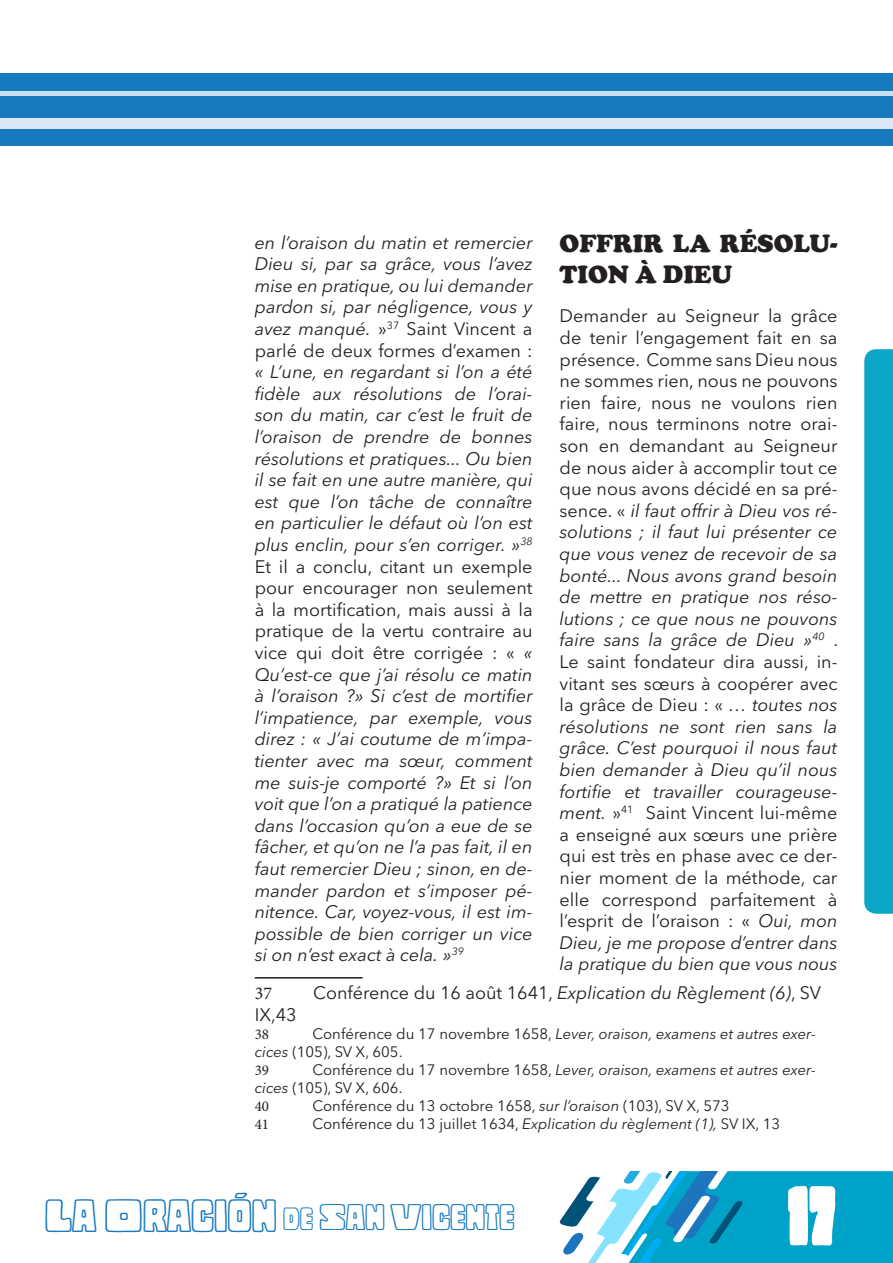
<style>
.page{position:relative;width:893px;height:1263px;background:#fff}
.page>*{position:absolute;margin:0;border:0;box-sizing:border-box;transform-origin:0 0}
.t1{font:78.75px "Copal Std Solid";color:#fff;scale:.67 1}
.t2{font:34.5px "Copal Std Outline";color:#1779bf}
.t3{font:900 25.5px/30.6px "Cooper";color:#231f20}
.t4{font:italic 18px/21.6px "Avenir Next LT Pro";color:#231f20;text-align:justify}
.t5{font:18px/21.6px "Avenir Next LT Pro";color:#231f20;text-align:justify}
.t6{font:18px "Minion Pro";color:#231f20}
.t7{font:15px/18px "Avenir Next LT Pro";color:#231f20}
.t8{font:15px "Minion Pro";color:#231f20}
.s1{font-style:italic}
.s2{font-style:normal}
.s3{font-size:43.5px}
.s4{font-size:30px}
</style>
<div class="page">
<div style="left:864px;top:349px;width:29px;height:565px;background:#0ca7c6"></div>
<div style="left:0;top:73px;width:893px;height:73px;background:#1779bf"></div>
<div style="left:0;top:91px;width:893px;height:5px;background:#c6deef"></div>
<div style="left:0;top:118px;width:893px;height:11px;background:#d9e9f4"></div>
<svg style="left:559px;top:1171px;width:334px;height:92px"></svg>
<hr style="left:255px;top:977px;width:108px;height:1px;background:#231f20">
<p class="t3" style="left:560px;top:228px;width:279px">OFFRIR LA RÉSOLU-<br>TION À DIEU</p>
<p class="t5" style="left:560px;top:305px;width:280px">Demander au Seigneur la grâce de tenir l’engagement fait en sa présence. Comme sans Dieu nous ne sommes rien, nous ne pouvons rien faire, nous ne voulons rien faire, nous terminons notre orai&shy;son en demandant au Seigneur de nous aider à accomplir tout ce que nous avons décidé en sa pré&shy;sence. « <span class="s1">il faut offrir à Dieu vos ré&shy;solutions ; il faut lui p résenter ce que vous venez de recevoir de sa bonté... Nous avons grand besoin de mettre en p ratique nos réso&shy;lutions ; ce que nous ne pouvons faire sans la grâce de Dieu »</span><sup>40</sup> .<br>Le saint fondateur dira aussi, in&shy;vitant ses sœurs à coopérer avec la grâce de Dieu : « <span class="s1">… toutes nos résolutions ne sont rien sans la grâce. C’est pourquoi il nous faut bien demander à Dieu qu’il nous fortifie et travailler courageuse&shy;ment.</span> »<sup>41</sup> Saint Vincent lui-même a enseigné aux sœurs une prière qui est très en phase avec ce der&shy;nier moment de la méthode, car elle correspond parfaitement à l’esprit de l’oraison : « <span class="s1">Oui, mon Dieu, je me propose d’entrer dans la pratique du bien que vous nous</span></p>
<p class="t4" style="left:255px;top:231px;width:280px">en l’oraison du matin et remercier Dieu si, par sa grâce, vous l’avez mise en pratique, ou lui demander pardon si, par négligence, vous y avez manqué. <span class="s2">»</span><sup>37</sup> <span class="s2">Saint Vincent a parlé de deux formes d’examen : </span>« L’une, en regardant si l’on a été fidèle aux résolutions de l’orai&shy;son du matin, car c’est le fruit de l’oraison de prendre de bonnes résolutions et pratiques... Ou bien il se fait en une autre manière, qui est que l’on tâche de connaître en particulier le défaut où l’on est plus enclin, pour s’en corriger. »<sup>38<br></sup><span class="s2">Et il a conclu, citant un exemple pour encourager non seulement à la mortification, mais aussi à la pratique de la vertu contraire au vice qui doit être corrigée : «</span> « Qu’est-ce que j’ai résolu ce matin à l’oraison ?» Si c’est de mortifier l’impatience, par exemp le, vous direz : « J’ai coutume de m’impa&shy;tienter avec ma sœur, comment me suis-je comp orté ?» Et si l’on voit que l’on a pratiqué la patience dans l’occasion qu’on a eue de se fâcher, et qu’on ne l’a pas fait, il en faut remercier Dieu ; sinon, en de&shy;mander pardon et s’imposer pé&shy;nitence. Car, voyez-vous, il est im&shy;p ossible de bien corriger un vice si on n’est exact à cela. »<sup>39</sup></p>
<p class="t6" style="left:255px;top:981px;width:19px">37</p>
<p class="t5" style="left:313px;top:982px;width:509px">Conférence du 16 août 1641, <span class="s1">Explication du Règlement (6)</span>, SV</p>
<p class="t5" style="left:255px;top:1004px;width:43px">IX,43</p>
<p class="t8" style="left:255px;top:1024px;width:16px">38</p>
<p class="t7" style="left:255px;top:1025px;width:563px;text-indent:58px">Conférence du 17 novembre 1658, <span class="s1">Lever, oraison, examens et autres exer&shy;cices</span> (105), SV X, 605.</p>
<p class="t8" style="left:255px;top:1060px;width:16px">39</p>
<p class="t7" style="left:255px;top:1061px;width:563px;text-indent:58px">Conférence du 17 novembre 1658, <span class="s1">Lever, oraison, examens et autres exer&shy;cices</span> (105), SV X, 606.</p>
<p class="t8" style="left:255px;top:1096px;width:16px">40</p>
<p class="t7" style="left:312px;top:1097px;width:419px">Conférence du 13 octobre 1658, <span class="s1">sur l’oraison</span> (103), SV X, 573</p>
<p class="t8" style="left:255px;top:1114px;width:16px">41</p>
<p class="t7" style="left:312px;top:1115px;width:469px">Conférence du 13 juillet 1634, <span class="s1">Explication du règlement (1),</span> SV IX, 13</p>
<h2 class="t2" style="left:45px;top:1199px;width:471px"><span class="s3">LA ORACIÓN</span> <span class="s4">DE</span> SAN VICENTE</h2>
<h1 class="t1" style="left:788px;top:1174px;width:73px">17</h1>
</div>
